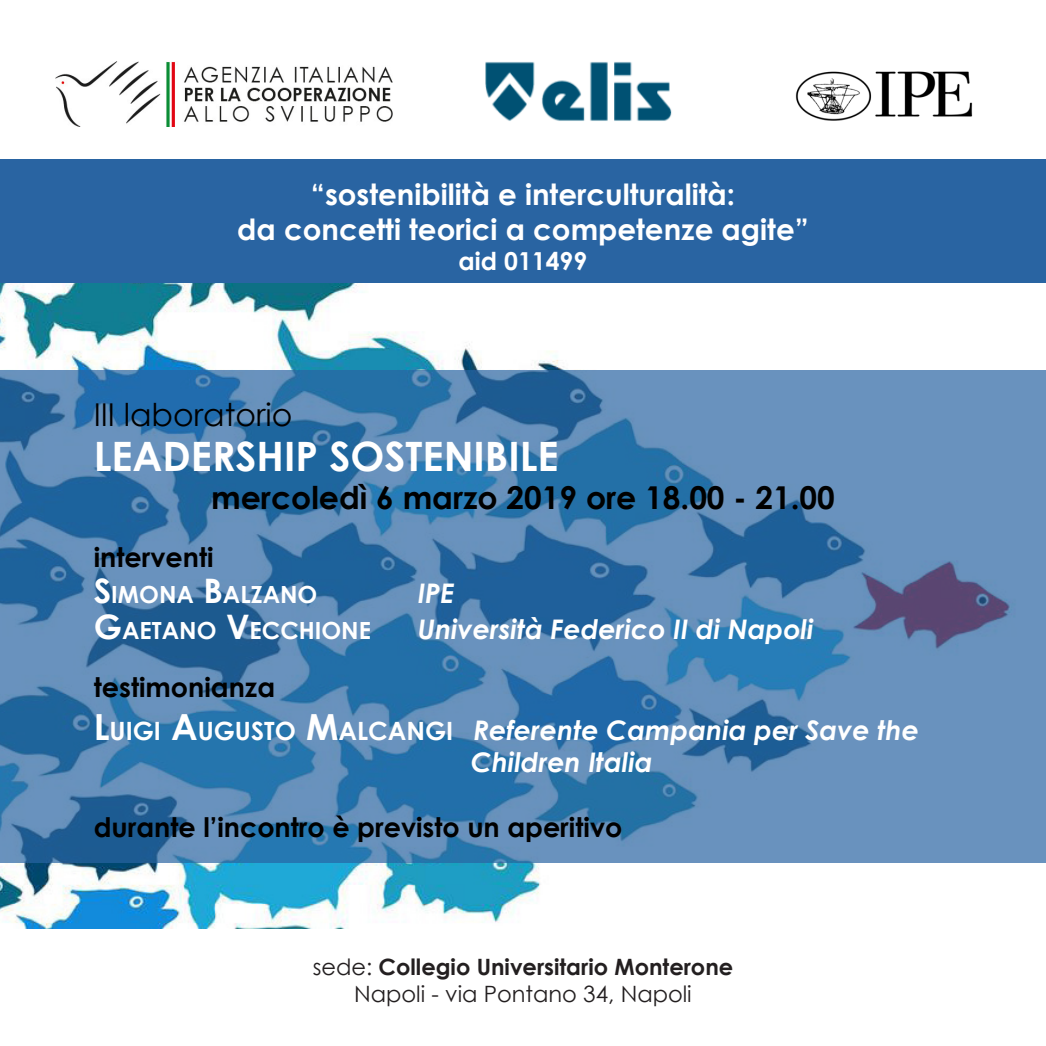
<style>
.page{position:relative;width:1046px;height:1046px;background:#fff}
.page>*{position:absolute;margin:0;border:0;box-sizing:border-box;transform-origin:0 0}
.t1{font:700 40.5px "Century Gothic";color:#fff}
.t2{font:700 31.5px "Century Gothic";color:#000}
.t3{font:31.5px "Century Gothic";color:#000}
.t4{font:700 29.25px "Century Gothic";color:#fff}
.t5{font:italic 700 27px/32.4px "Century Gothic";color:#fff}
.t6{font:700 27px "Century Gothic";color:#000}
.t7{font:700 24.75px "Century Gothic";color:#fff}
.t8{font:700 23.62px "Century Gothic";color:#fff}
.t9{font:700 22.5px "Century Gothic";color:#231f20}
.t10{font:22.5px "Century Gothic";color:#231f20}
.s1{font-size:33.75px}
.s2{font-style:normal;font-size:36px}
.s3{font-style:normal;font-size:25.2px}
.s4{font-weight:400}
</style>
<div class="page">
<img style="left:0;top:283px;width:578px;height:645px">
<svg style="left:0;top:370px;width:1046px;height:493px;background:#4c81b1"></svg>
<div style="left:0;top:159px;width:1046px;height:124px;background:#2964a2"></div>
<img style="left:55px;top:61px;width:338px;height:65px">
<img style="left:795px;top:71px;width:178px;height:50px">
<img style="left:485px;top:62px;width:187px;height:59px">
<p class="t4" style="left:311px;top:172px;width:426px">“sostenibilità e interculturalità:</p>
<p class="t4" style="left:237px;top:207px;width:573px">da concetti teorici a competenze agite”</p>
<p class="t7" style="left:459px;top:242px;width:130px">aid 011499</p>
<p class="t3" style="left:94px;top:392px;width:200px">III laboratorio</p>
<p class="t1" style="left:94px;top:425px;width:466px">LEADERSHIP SOSTENIBILE</p>
<p class="t2" style="left:211px;top:473px;width:625px">mercoledì 6 marzo 2019 ore 18.00 - 21.00</p>
<p class="t6" style="left:94px;top:536px;width:121px">interventi</p>
<p class="t8" style="left:94px;top:576px;width:225px"><span class="s1">S</span>IMONA <span class="s1">B</span>ALZANO</p>
<p class="t5" style="left:418px;top:575px;width:38px">IPE</p>
<p class="t8" style="left:94px;top:612px;width:279px"><span class="s1">G</span>AETANO <span class="s1">V</span>ECCHIONE</p>
<p class="t5" style="left:418px;top:611px;width:397px">Università Federico II di Napoli</p>
<p class="t6" style="left:94px;top:666px;width:183px">testimonianza</p>
<p class="t5" style="left:471px;top:713px;width:450px;text-indent:-377px"><span class="s2">L</span><span class="s3">UIGI</span> <span class="s2">A</span><span class="s3">UGUSTO</span> <span class="s2">M</span><span class="s3">ALCANGI</span> Referente Campania per Save the<br>Children Italia</p>
<p class="t6" style="left:94px;top:806px;width:530px">durante l’incontro è previsto un aperitivo</p>
<p class="t9" style="left:313px;top:950px;width:422px"><span class="s4">sede:</span> Collegio Universitario Monterone</p>
<p class="t10" style="left:354px;top:978px;width:339px">Napoli - via Pontano 34, Napoli</p>
</div>
